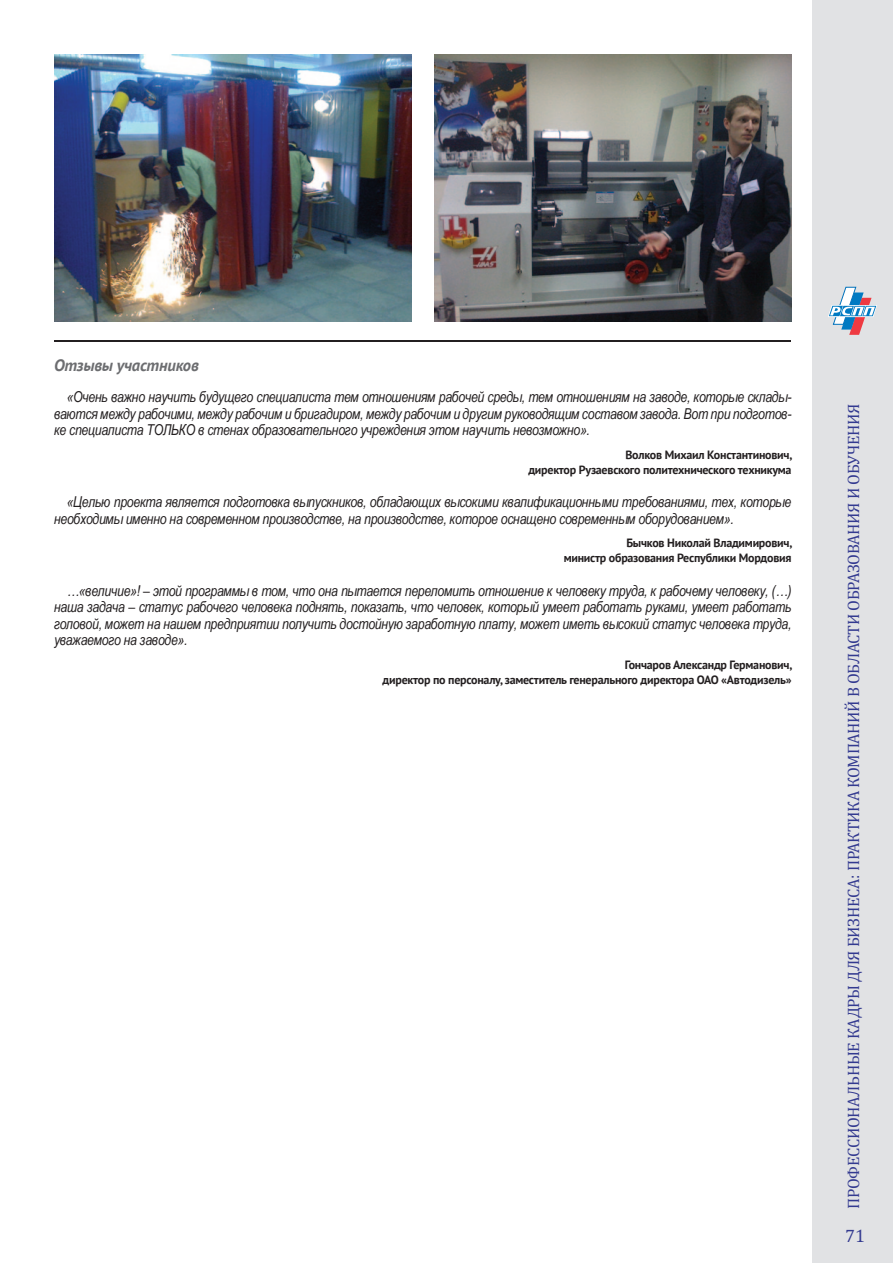
<style>
.page{position:relative;width:893px;height:1263px;background:#fff}
.page>*{position:absolute;margin:0;border:0;box-sizing:border-box;transform-origin:0 0}
.t1{font:18px "Cambria";color:#333a90}
.t2{font:16.5px "Cambria";letter-spacing:-.02em;color:#333a90}
.Серый_подзаголовок{font:italic 700 16.5px "PT Sans";letter-spacing:-.01em;color:#6c6d70}
.текст_основной{font:italic 15px/16.5px "Arial Narrow";letter-spacing:-.02em;color:#231f20;text-align:justify}
.текст_основной-2{font:700 12px/15px "PT Sans";letter-spacing:-.02em;color:#231f20;text-align:right}
</style>
<div class="page">
<div style="left:812px;top:0;width:81px;height:1263px;background:#e1e2e4"></div>
<svg style="left:828px;top:287px;width:49px;height:48px"></svg>
<img style="left:54px;top:54px;width:357px;height:268px">
<img style="left:434px;top:54px;width:358px;height:268px">
<hr style="left:54px;top:340px;width:736px;height:1px;background:#231f20">
<p class="Серый_подзаголовок" style="left:54px;top:354px;width:146px">Отзывы участников</p>
<p class="текст_основной" style="left:54px;top:388px;width:739px;text-indent:13px">«Очень важно научить будущего специалиста тем отношениям рабочей среды, тем отношениям на заводе, которые склады&shy;ваются между рабочими, между рабочим и бригадиром, между рабочим и другим руководящим составом завода. Вот при подготов&shy;ке специалиста ТОЛЬКО в стенах образовательного учреждения этом научить невозможно».</p>
<p class="текст_основной-2" style="left:528px;top:447px;width:266px">Волков Михаил Константинович,<br>директор Рузаевского политехнического техникума</p>
<p class="текст_основной" style="left:54px;top:493px;width:739px;text-indent:13px">«Целью проекта является подготовка выпускников, обладающих высокими квалификационными требованиями, тех, которые необходимы именно на современном производстве, на производстве, которое оснащено современным оборудованием».</p>
<p class="текст_основной-2" style="left:564px;top:535px;width:230px">Бычков Николай Владимирович,<br>министр образования Республики Мордовия</p>
<p class="текст_основной" style="left:54px;top:582px;width:739px;text-indent:13px">…«величие»! – этой программы в том, что она пытается переломить отношение к человеку труда, к рабочему человеку, (…) наша задача – статус рабочего человека поднять, показать, что человек, который умеет работать руками, умеет работать головой, может на нашем предприятии получить достойную заработную плату, может иметь высокий статус человека труда, уважаемого на заводе».</p>
<p class="текст_основной-2" style="left:383px;top:657px;width:411px">Гончаров Александр Германович,<br>директор по персоналу, заместитель генерального директора ОАО «Автодизель»</p>
<p class="t2" style="left:844px;top:1209px;width:807px;rotate:-90deg">ПРОФЕССИОНАЛЬНЫЕ КАДРЫ ДЛЯ БИЗНЕСА: ПРАКТИКА КОМПАНИЙ В ОБЛАСТИ ОБРАЗОВАНИЯ И ОБУЧЕНИЯ</p>
<p class="t1" style="left:845px;top:1225px;width:22px">71</p>
</div>
